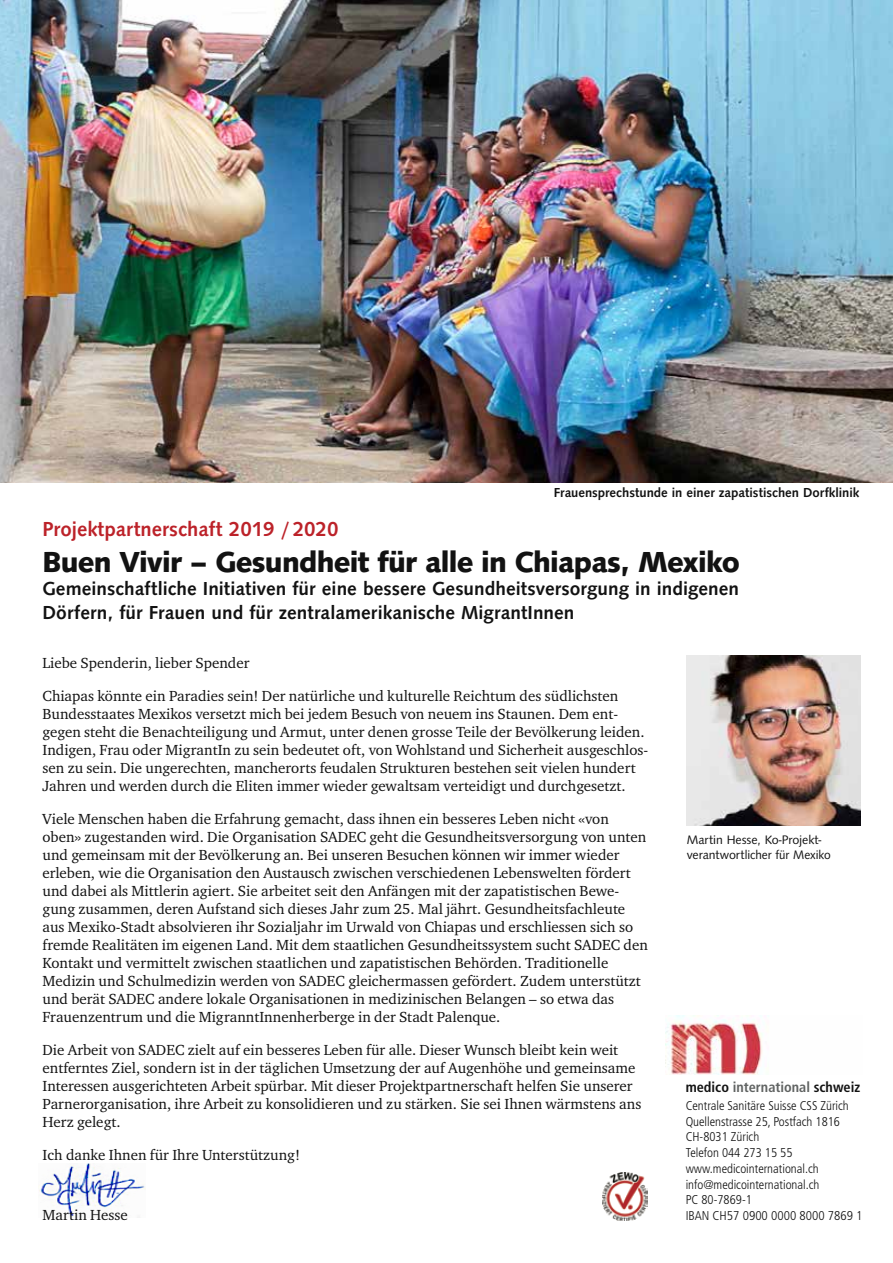
<style>
.page{position:relative;width:893px;height:1263px;background:#fff}
.page>*{position:absolute;margin:0;border:0;box-sizing:border-box;transform-origin:0 0}
.t1{font:700 30px "Syntax";letter-spacing:-.02em;color:#121212}
.t2{font:500 21px "Syntax";color:#bc2229}
.t3{font:500 19.5px/23.4px "Syntax";letter-spacing:.005em;color:#121212}
.t4{font:15px/18px "Charter ITC";color:#121212}
.t5{font:700 condensed 14.25px "Frutiger";color:#121212}
.t6{font:500 13.5px "Syntax";color:#121212}
.t7{font:300 condensed 12.75px/15.8px "Frutiger";color:#121212}
.t8{font:12.75px/15px "Syntax";color:#121212}
.s1{color:#606362}
</style>
<div class="page">
<img style="left:39px;top:1164px;width:106px;height:53px">
<img style="left:665px;top:1015px;width:104px;height:60px">
<img style="left:603px;top:1172px;width:45px;height:48px">
<img style="left:687px;top:656px;width:173px;height:170px">
<img style="left:0;top:0;width:893px;height:483px">
<p class="t6" style="left:554px;top:484px;width:307px">Frauensprechstunde in einer zapatistischen Dorfklinik</p>
<h2 class="t2" style="left:43px;top:516px;width:297px">Projektpartnerschaft 2019 / 2020</h2>
<h1 class="t1" style="left:43px;top:544px;width:699px">Buen Vivir – Gesundheit für alle in Chiapas, Mexiko</h1>
<h3 class="t3" style="left:43px;top:577px;width:698px">Gemeinschaftliche Initiativen für eine bessere Gesundheitsversorgung in indigenen<br>Dörfern, für Frauen und für zentralamerikanische MigrantInnen</h3>
<p class="t4" style="left:43px;top:653px;width:209px">Liebe Spenderin, lieber Spender</p>
<p class="t4" style="left:43px;top:686px;width:607px">Chiapas könnte ein Paradies sein! Der natürliche und kulturelle Reichtum des südlichsten Bundesstaates Mexikos versetzt mich bei jedem Besuch von neuem ins Staunen. Dem ent&shy;gegen steht die Benachteiligung und Armut, unter denen grosse Teile der Bevölkerung leiden.<br>Indigen, Frau oder MigrantIn zu sein bedeutet oft, von Wohlstand und Sicherheit ausgeschlos&shy;sen zu sein. Die ungerechten, mancherorts feudalen Strukturen bestehen seit vielen hundert Jahren und werden durch die Eliten immer wieder gewaltsam verteidigt und durchgesetzt.</p>
<p class="t4" style="left:43px;top:809px;width:607px">Viele Menschen haben die Erfahrung gemacht, dass ihnen ein besseres Leben nicht «von oben» zugestanden wird. Die Organisation SADEC geht die Gesundheitsversorgung von unten und gemeinsam mit der Bevölkerung an. Bei unseren Besuchen können wir immer wieder erleben, wie die Organisation den Austausch zwischen verschiedenen Lebenswelten fördert und dabei als Mittlerin agiert. Sie arbeitet seit den Anfängen mit der zapatistischen Bewe&shy;gung zusammen, deren Aufstand sich dieses Jahr zum 25. Mal jährt. Gesundheitsfachleute aus Mexiko-Stadt absolvieren ihr Sozialjahr im Urwald von Chiapas und erschliessen sich so fremde Realitäten im eigenen Land. Mit dem staatlichen Gesundheitssystem sucht SADEC den Kontakt und vermittelt zwischen staatlichen und zapatistischen Behörden. Traditionelle Medizin und Schulmedizin werden von SADEC gleichermassen gefördert. Zudem unterstützt und berät SADEC andere lokale Organisationen in medizinischen Belangen – so etwa das Frauenzentrum und die MigranntInnenherberge in der Stadt Palenque.</p>
<p class="t4" style="left:43px;top:1040px;width:600px">Die Arbeit von SADEC zielt auf ein besseres Leben für alle. Dieser Wunsch bleibt kein weit entferntes Ziel, sondern ist in der täglichen Umsetzung der auf Augenhöhe und gemeinsame Interessen ausgerichteten Arbeit spürbar. Mit dieser Projektpartnerschaft helfen Sie unserer Parnerorganisation, ihre Arbeit zu konsolidieren und zu stärken. Sie sei Ihnen wärmstens ans Herz gelegt.</p>
<p class="t4" style="left:43px;top:1145px;width:259px">Ich danke Ihnen für Ihre Unterstützung!</p>
<p class="t8" style="left:687px;top:833px;width:145px">Martin Hesse, Ko-Projekt&shy;verantwortlicher für Mexiko</p>
<p class="t5" style="left:686px;top:1078px;width:176px">medico <span class="s1">international</span> schweiz</p>
<p class="t7" style="left:686px;top:1098px;width:178px">Centrale Sanitäre Suisse CSS Zürich<br>Quellenstrasse 25, Postfach 1816<br>CH-8031 Zürich<br>Telefon 044 273 15 55 www.medicointernational.ch info@medicointernational.ch<br>PC 80-7869-1<br>IBAN CH57 0900 0000 8000 7869 1</p>
<p class="t4" style="left:43px;top:1205px;width:87px">Martin Hesse</p>
</div>
